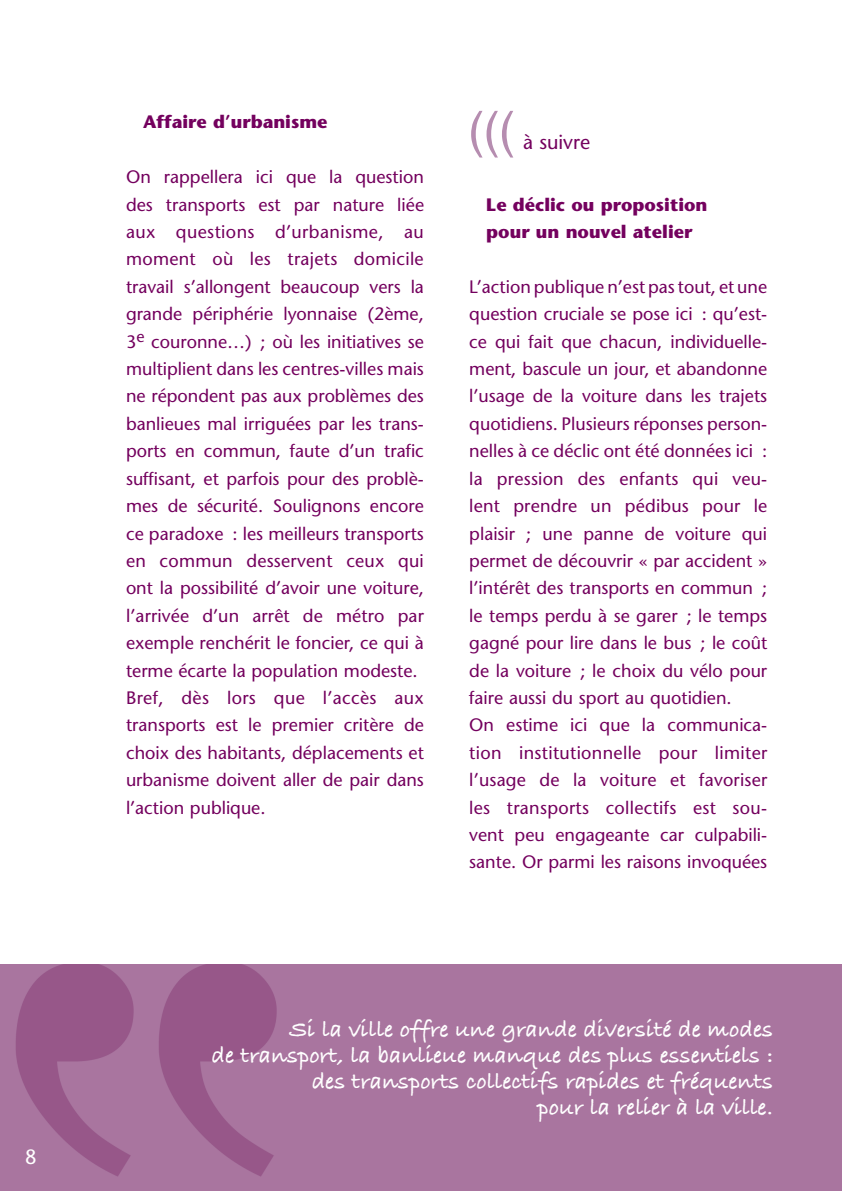
<style>
.page{position:relative;width:842px;height:1191px;background:#fff}
.page>*{position:absolute;margin:0;border:0;box-sizing:border-box;transform-origin:0 0}
.t1{font:50px "Helvetica";color:#b68db0}
.t2{font:24px/26px "Bradley Hand ITCTT Bold";color:#fff;text-align:right}
.t3{font:20.6px "Stone Sans";color:#fff}
.t4{font:20px "Stone Sans";color:#74015e}
.t5{font:18px/27.4px "Stone Sans";color:#74015e}
.t6{font:700 18px/27.4px "Stone Sans";color:#74015e}
</style>
<div class="page">
<img style="left:0;top:964px;width:842px;height:227px">
<p class="t3" style="left:25px;top:1143px;width:13px">8</p>
<p class="t6" style="left:143px;top:108px;width:186px">Affaire d’urbanisme</p>
<p class="t5" style="left:126px;top:163px;width:300px">On rappellera ici que la question des transports est par nature liée aux questions d’urbanisme, au moment où les trajets domicile travail s’allongent beaucoup vers la grande périphérie lyonnaise (2ème, 3<sup>e</sup> couronne…) ; où les initiatives se multiplient dans les centres-villes mais ne répondent pas aux problèmes des banlieues mal irriguées par les trans&shy;ports en commun, faute d’un trafic suffisant, et parfois pour des problè&shy;mes de sécurité. Soulignons encore ce paradoxe : les meilleurs transports en commun desservent ceux qui ont la possibilité d’avoir une voiture, l’arrivée d’un arrêt de métro par exemple renchérit le foncier, ce qui à terme écarte la population modeste.<br>Bref, dès lors que l’accès aux transports est le premier critère de choix des habitants, déplacements et urbanisme doivent aller de pair dans l’action publique.</p>
<h1 class="t1" style="left:468px;top:96px;width:49px">(((</h1>
<p class="t4" style="left:523px;top:129px;width:69px">à suivre</p>
<p class="t6" style="left:486px;top:190px;width:223px">Le déclic ou proposition pour un nouvel atelier</p>
<p class="t5" style="left:469px;top:273px;width:300px">L’action publique n’est pas tout, et une question cruciale se pose ici : qu’est&shy;ce qui fait que chacun, individuelle&shy;ment, bascule un jour, et abandonne l’usage de la voiture dans les trajets quotidiens. Plusieurs réponses person&shy;nelles à ce déclic ont été données ici : la pression des enfants qui veu&shy;lent prendre un pédibus pour le plaisir ; une panne de voiture qui permet de découvrir « par accident » l’intérêt des transports en commun ; le temps perdu à se garer ; le temps gagné pour lire dans le bus ; le coût de la voiture ; le choix du vélo pour faire aussi du sport au quotidien.<br>On estime ici que la communica&shy;tion institutionnelle pour limiter l’usage de la voiture et favoriser les transports collectifs est sou&shy;vent peu engageante car culpabili&shy;sante. Or parmi les raisons invoquées</p>
<h2 class="t2" style="left:212px;top:1017px;width:563px">Si la ville offre une grande diversité de modes<br>de transport, la banlieue manque des plus essentiels : des transports collectifs rapides et fréquents<br>pour la relier à la ville.</h2>
</div>
